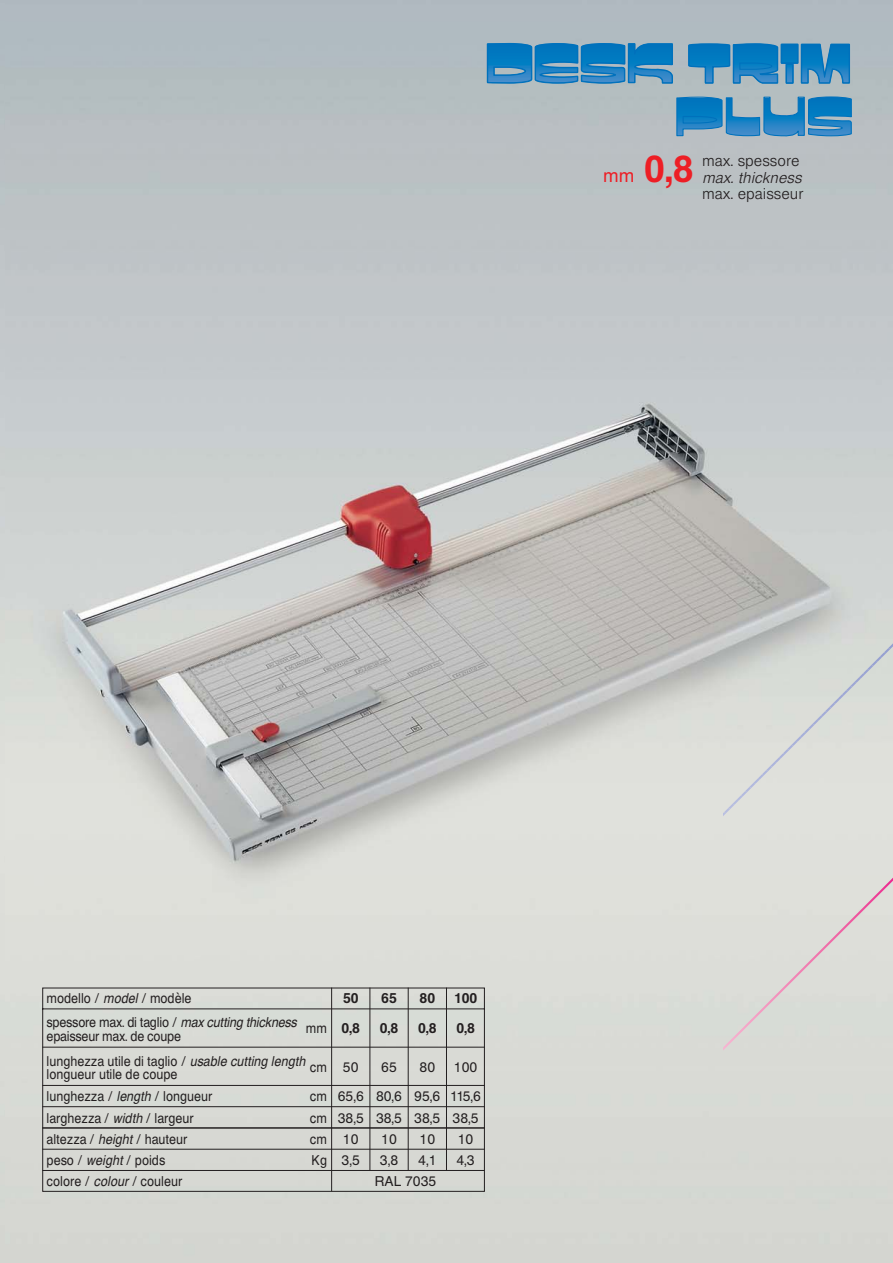
<style>
.page{position:relative;width:893px;height:1263px;background:#fff}
.page>*{position:absolute;margin:0;border:0;box-sizing:border-box;transform-origin:0 0}
.t1{font:500 36px "Europa SB";color:#ed1e25}
.t2{font:300 15px "Europa SB";color:#231f20}
.t3{font:italic 300 15px "Europa SB";color:#231f20}
.t4{font:13.5px/13.5px "Europa SB";color:#231f20;scale:.9 1}
.t5{font:13.5px/21.3px "Europa SB";color:#231f20}
.t6{font:500 13.5px "Europa SB";color:#231f20}
.s1{font-weight:400;font-size:18px}
.s2{font-style:italic}
</style>
<div class="page">
<img style="left:5px;top:0;width:887px;height:1263px">
<div style="left:723px;top:878px;width:169px;height:173px;background:#dcddd8"></div>
<svg style="left:723px;top:631px;width:169px;height:186px;background:#d7dad6"></svg>
<svg style="left:486px;top:43px;width:188px;height:42px;background:#2f87c0"></svg>
<svg style="left:687px;top:43px;width:163px;height:45px;background:#3f8fbf"></svg>
<svg style="left:675px;top:96px;width:177px;height:41px;background:#4691c1"></svg>
<div style="left:42px;top:987px;width:443px;height:205px;background:#d7dad5"></div>
<hr style="left:42px;top:1047px;width:443px;height:1px;background:#231f20">
<hr style="left:42px;top:1085px;width:443px;height:1px;background:#231f20">
<hr style="left:42px;top:1106px;width:443px;height:1px;background:#231f20">
<hr style="left:42px;top:1170px;width:443px;height:1px;background:#231f20">
<hr style="left:331px;top:988px;width:1px;height:203px;background:#231f20">
<hr style="left:369px;top:988px;width:1px;height:182px;background:#231f20">
<hr style="left:408px;top:988px;width:1px;height:182px;background:#231f20">
<hr style="left:446px;top:988px;width:1px;height:182px;background:#231f20">
<hr style="left:42px;top:1128px;width:443px;height:1px;background:#231f20">
<hr style="left:42px;top:1149px;width:443px;height:1px;background:#231f20">
<h1 class="t1" style="left:603px;top:152px;width:92px"><span class="s1">mm</span> 0,8</h1>
<p class="t2" style="left:702px;top:154px;width:99px">max. spessore</p>
<p class="t3" style="left:702px;top:171px;width:104px">max. thickness</p>
<p class="t2" style="left:702px;top:187px;width:103px">max. epaisseur</p>
<p class="t4" style="left:47px;top:993px;width:162px">modello / <span class="s2">model</span>/ modèle</p>
<p class="t4" style="left:47px;top:1016px;width:282px">spessore max. di taglio / <span class="s2">max cutting thickness </span>epaisseur max. de coupe</p>
<p class="t4" style="left:306px;top:1022px;width:25px">mm</p>
<p class="t6" style="left:343px;top:993px;width:17px">50</p>
<p class="t6" style="left:341px;top:1022px;width:20px">0,8</p>
<p class="t6" style="left:381px;top:993px;width:17px">65</p>
<p class="t6" style="left:380px;top:1022px;width:20px">0,8</p>
<p class="t6" style="left:419px;top:993px;width:17px">80</p>
<p class="t6" style="left:418px;top:1022px;width:20px">0,8</p>
<p class="t6" style="left:454px;top:993px;width:25px">100</p>
<p class="t6" style="left:456px;top:1022px;width:20px">0,8</p>
<p class="t4" style="left:47px;top:1055px;width:292px">lunghezza utile di taglio / <span class="s2">usable cutting length </span>longueur utile de coupe</p>
<p class="t4" style="left:310px;top:1061px;width:20px">cm</p>
<p class="t4" style="left:47px;top:1090px;width:186px">lunghezza / <span class="s2">length</span> / longueur</p>
<p class="t4" style="left:310px;top:1090px;width:20px">cm</p>
<p class="t4" style="left:47px;top:1112px;width:165px">larghezza / <span class="s2">width</span> / largeur</p>
<p class="t4" style="left:310px;top:1112px;width:20px">cm</p>
<p class="t4" style="left:47px;top:1154px;width:133px">peso / <span class="s2">weight</span>/ poids</p>
<p class="t4" style="left:311px;top:1154px;width:19px">Kg</p>
<p class="t4" style="left:47px;top:1175px;width:152px">colore / <span class="s2">colour</span>/ couleur</p>
<p class="t5" style="left:375px;top:1171px;width:63px">RAL 7035</p>
<p class="t5" style="left:343px;top:1057px;width:17px">50</p>
<p class="t5" style="left:338px;top:1086px;width:28px">65,6<br>38,5</p>
<p class="t5" style="left:341px;top:1150px;width:20px">3,5</p>
<p class="t5" style="left:419px;top:1057px;width:17px">80</p>
<p class="t5" style="left:414px;top:1086px;width:28px">95,6<br>38,5</p>
<p class="t5" style="left:418px;top:1150px;width:20px">4,1</p>
<p class="t5" style="left:454px;top:1057px;width:25px">100</p>
<p class="t5" style="left:450px;top:1086px;width:32px">115,6<br>38,5</p>
<p class="t5" style="left:381px;top:1057px;width:17px">65</p>
<p class="t5" style="left:376px;top:1086px;width:28px">80,6<br>38,5</p>
<p class="t5" style="left:380px;top:1150px;width:20px">3,8</p>
<p class="t4" style="left:47px;top:1133px;width:158px">altezza / <span class="s2">height</span>/ hauteur</p>
<p class="t4" style="left:310px;top:1133px;width:56px">cm 10</p>
<p class="t5" style="left:381px;top:1129px;width:17px">10</p>
<p class="t5" style="left:419px;top:1129px;width:17px">10</p>
<p class="t5" style="left:456px;top:1129px;width:20px">10<br>4,3</p>
</div>
